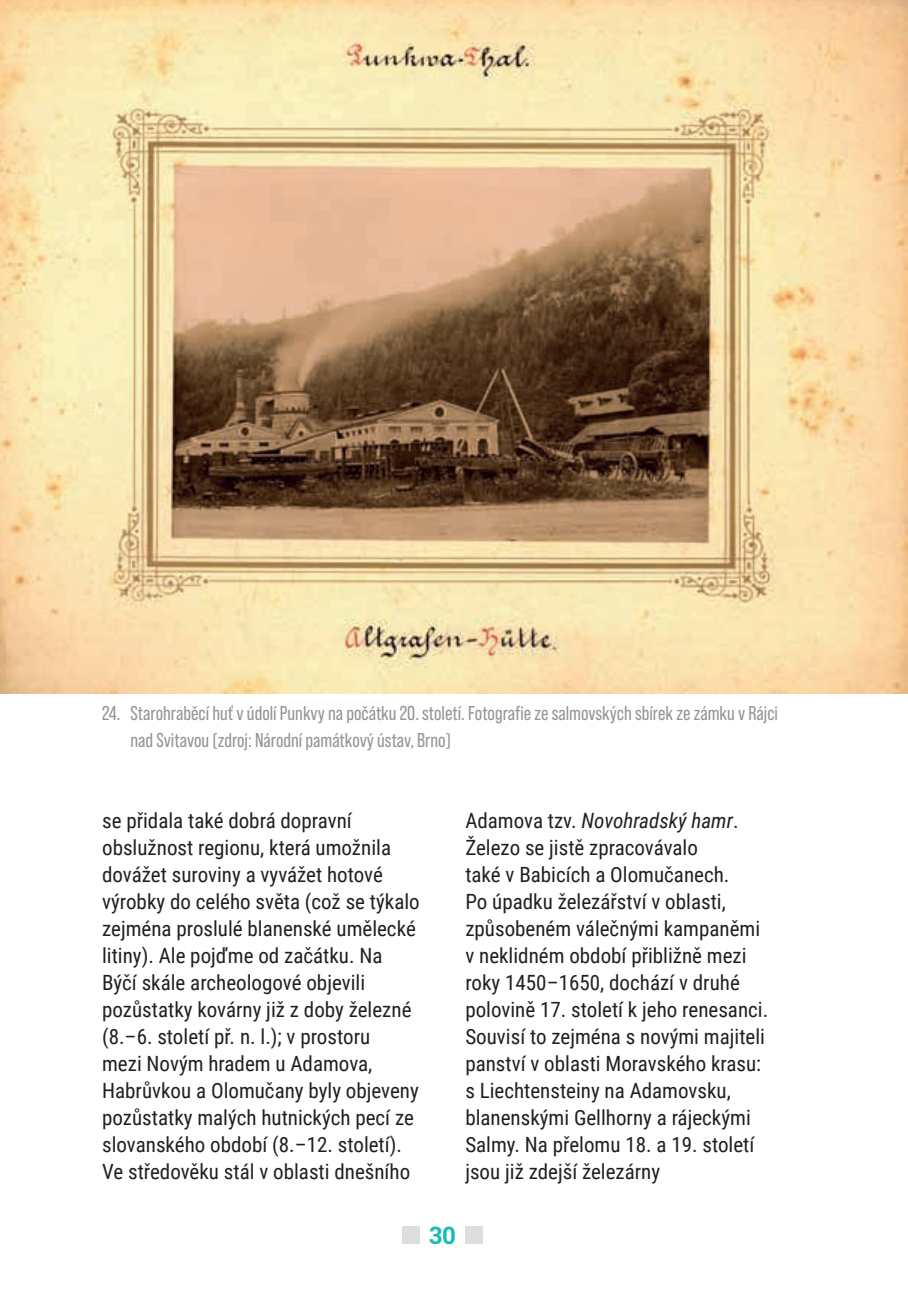
<style>
.page{position:relative;width:908px;height:1304px;background:#fff}
.page>*{position:absolute;margin:0;border:0;box-sizing:border-box;transform-origin:0 0}
.t1{font:700 24px "Roboto Slab";color:#15bbb5}
.t2{font:21px/27px "Roboto Condensed";color:#231f20}
.t3{font:20px/27px "Bebas Neue Pro";color:#939598}
.s1{font-style:italic}
</style>
<div class="page">
<div style="left:402px;top:1227px;width:17px;height:17px;background:#dcdddf"></div>
<div style="left:465px;top:1227px;width:17px;height:17px;background:#dcdddf"></div>
<img style="left:0;top:0;width:907px;height:693px">
<p class="t3" style="left:130px;top:699px;width:648px;text-indent:-28px">24. Starohraběcí huť v údolí Punkvy na počátku 20. století. Fotografie ze salmovských sbírek ze zámku v Rájci nad Svitavou (zdroj: Národní památkový ústav, Brno)</p>
<p class="t2" style="left:102px;top:806px;width:319px">se přidala také dobrá dopravní obslužnost regionu, která umožnila dovážet suroviny a vyvážet hotové výrobky do celého světa (což se týkalo zejména proslulé blanenské umělecké litiny). Ale pojďme od začátku. Na Býčí skále archeologové objevili pozůstatky kovárny již z doby železné (8.–6. století př. n. l.); v prostoru<br>mezi Novým hradem u Adamova, Habrůvkou a Olomučany byly objeveny pozůstatky malých hutnických pecí ze slovanského období (8.–12. století).<br>Ve středověku stál v oblasti dnešního</p>
<p class="t2" style="left:465px;top:806px;width:304px">Adamova tzv. <span class="s1">Novohradský hamr</span>.<br>Železo se jistě zpracovávalo<br>také v Babicích a Olomučanech.<br>Po úpadku železářství v oblasti, způsobeném válečnými kampaněmi v neklidném období přibližně mezi roky 1450–1650, dochází v druhé polovině 17. století k jeho renesanci.<br>Souvisí to zejména s novými majiteli panství v oblasti Moravského krasu: s Liechtensteiny na Adamovsku, blanenskými Gellhorny a rájeckými Salmy. Na přelomu 18. a 19. století jsou již zdejší železárny</p>
<p class="t1" style="left:429px;top:1219px;width:28px">30</p>
</div>
